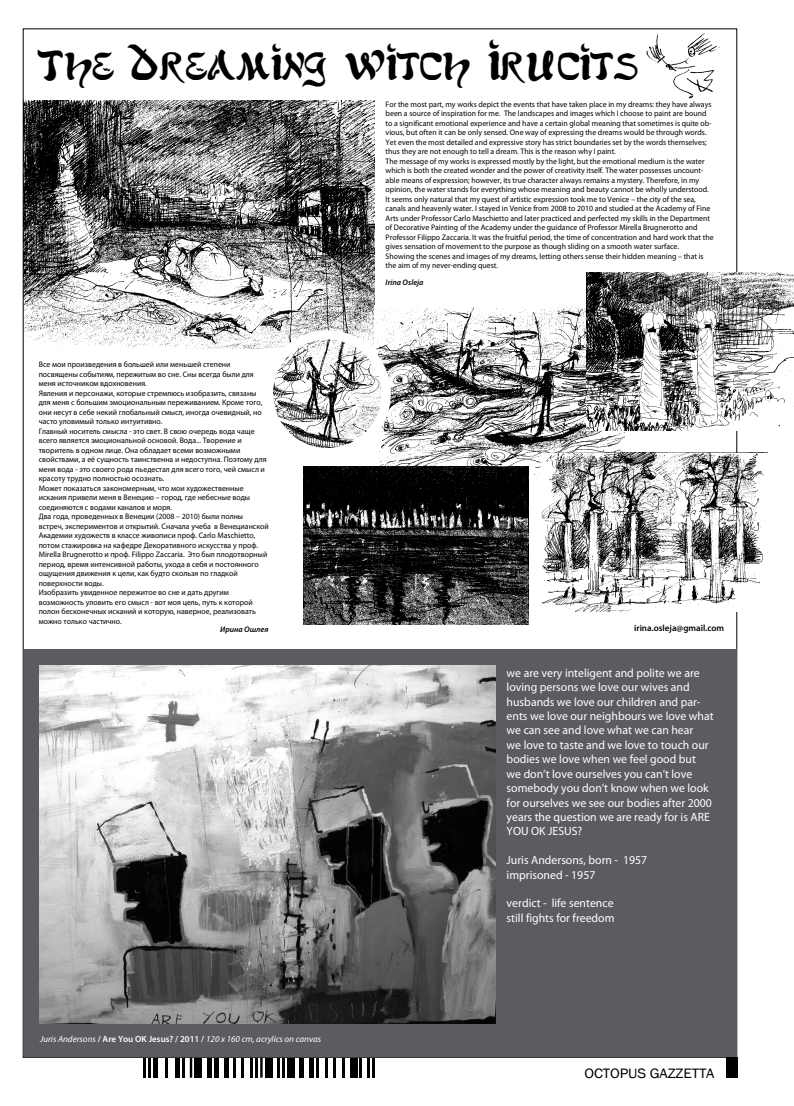
<style>
.page{position:relative;width:794px;height:1106px;background:#fff}
.page>*{position:absolute;margin:0;border:0;box-sizing:border-box;transform-origin:0 0}
.t1{font:38px "Alfred Drake";letter-spacing:-.04em;color:#000}
.t2{font:14px "Franklin Gothic";letter-spacing:-.01em;color:#000;scale:1.1 1}
.t3{font:12px/14.4px "Myriad Pro";color:#fff}
.t4{font:italic 9px "Myriad Pro";color:#fff}
.t5{font:600 9px "Myriad Pro";color:#000}
.t6{font:8px/9.5px "Myriad Pro";color:#000}
.t7{font:italic 600 8px "Myriad Pro";color:#000}
.s1{font-weight:600;font-style:normal}
</style>
<div class="page">
<hr style="left:144px;top:1057px;width:2px;height:20px;background:#000">
<hr style="left:148px;top:1057px;width:3px;height:20px;background:#000">
<div style="left:153px;top:1057px;width:5px;height:20px;background:#000"></div>
<hr style="left:165px;top:1057px;width:3px;height:20px;background:#000">
<div style="left:175px;top:1057px;width:5px;height:20px;background:#000"></div>
<hr style="left:182px;top:1057px;width:3px;height:20px;background:#000">
<hr style="left:190px;top:1057px;width:2px;height:20px;background:#000">
<div style="left:195px;top:1057px;width:7px;height:20px;background:#000"></div>
<div style="left:207px;top:1057px;width:5px;height:20px;background:#000"></div>
<div style="left:214px;top:1057px;width:5px;height:20px;background:#000"></div>
<div style="left:224px;top:1057px;width:5px;height:20px;background:#000"></div>
<hr style="left:233px;top:1057px;width:3px;height:20px;background:#000">
<hr style="left:241px;top:1057px;width:2px;height:20px;background:#000">
<hr style="left:250px;top:1057px;width:3px;height:20px;background:#000">
<hr style="left:255px;top:1057px;width:3px;height:20px;background:#000">
<hr style="left:260px;top:1057px;width:3px;height:20px;background:#000">
<div style="left:265px;top:1057px;width:7px;height:20px;background:#000"></div>
<hr style="left:277px;top:1057px;width:3px;height:20px;background:#000">
<hr style="left:282px;top:1057px;width:2px;height:20px;background:#000">
<div style="left:287px;top:1057px;width:7px;height:20px;background:#000"></div>
<div style="left:299px;top:1057px;width:5px;height:20px;background:#000"></div>
<div style="left:309px;top:1057px;width:5px;height:20px;background:#000"></div>
<hr style="left:316px;top:1057px;width:2px;height:20px;background:#000">
<hr style="left:326px;top:1057px;width:2px;height:20px;background:#000">
<hr style="left:333px;top:1057px;width:2px;height:20px;background:#000">
<hr style="left:343px;top:1057px;width:2px;height:20px;background:#000">
<div style="left:350px;top:1057px;width:7px;height:20px;background:#000"></div>
<hr style="left:360px;top:1057px;width:2px;height:20px;background:#000">
<hr style="left:367px;top:1057px;width:2px;height:20px;background:#000">
<hr style="left:372px;top:1057px;width:2px;height:20px;background:#000">
<div style="left:726px;top:1057px;width:11px;height:20px;background:#000"></div>
<img style="left:24px;top:101px;width:350px;height:248px">
<img style="left:374px;top:305px;width:250px;height:176px">
<img style="left:303px;top:467px;width:225px;height:157px">
<div style="left:24px;top:649px;width:712px;height:407px;background:#5c5b60"></div>
<img style="left:40px;top:665px;width:455px;height:358px">
<img style="left:542px;top:453px;width:224px;height:158px">
<img style="left:586px;top:272px;width:208px;height:159px">
<img style="left:644px;top:28px;width:80px;height:71px">
<div style="left:268px;top:335px;width:118px;height:117px;background:#fff;border-radius:50%"></div>
<img style="left:273px;top:339px;width:109px;height:109px;border-radius:50%">
<div style="left:264px;top:330px;width:127px;height:127px;border:9px solid #fff;border-radius:50%"></div>
<h1 class="t1" style="left:38px;top:37px;width:604px">The Dreaming witch Irucits</h1>
<p class="t6" style="left:386px;top:99px;width:329px">For the most part, my works depict the events that have taken place in my dreams: they have always been a source of inspiration for me. The landscapes and images which I choose to paint are bound to a significant emotional experience and have a certain global meaning that sometimes is quite ob&shy;vious, but often it can be only sensed. One way of expressing the dreams would be through words.<br>Yet even the most detailed and expressive story has strict boundaries set by the words themselves; thus they are not enough to tell a dream. This is the reason why I paint.<br>The message of my works is expressed mostly by the light, but the emotional medium is the water which is both the created wonder and the power of creativity itself. The water possesses uncount&shy;able means of expression; however, its true character always remains a mystery. Therefore, in my opinion, the water stands for everything whose meaning and beauty cannot be wholly understood.<br>It seems only natural that my quest of artistic expression took me to Venice – the city of the sea, canals and heavenly water. I stayed in Venice from 2008 to 2010 and studied at the Academy of Fine Arts under Professor Carlo Maschietto and later practiced and perfected my skills in the Department of Decorative Painting of the Academy under the guidance of Professor Mirella Brugnerotto and Professor Filippo Zaccaria. It was the fruitful period, the time of concentration and hard work that the gives sensation of movement to the purpose as though sliding on a smooth water surface.<br>Showing the scenes and images of my dreams, letting others sense their hidden meaning – that is the aim of my never-ending quest.</p>
<p class="t7" style="left:386px;top:277px;width:39px">Irina Osleja</p>
<p class="t6" style="left:39px;top:359px;width:232px">Все мои произведения в большей или меньшей степени посвящены событиям, пережитым во сне. Сны всегда были для меня источником вдохновения.<br>Явления и персонажи, которые стремлюсь изобразить, связаны для меня с большим эмоциональным переживанием. Кроме того, они несут в себе некий глобальный смысл, иногда очевидный, но часто уловимый только интуитивно.<br>Главный носитель смысла - это свет. В свою очередь вода чаще всего является эмоциональной основой. Вода... Творение и творитель в одном лице. Она обладает всеми возможными свойствами, а её сущность таинственна и недоступна. Поэтому для меня вода - это своего рода пьедестал для всего того, чей смысл и красоту трудно полностью осознать.<br>Может показаться закономерным, что мои художественные искания привели меня в Венецию – город, где небесные воды соединяются с водами каналов и моря.<br>Два года, проведенных в Венеции (2008 – 2010) были полны встреч, экспериментов и открытий. Сначала учеба в Венецианской Академии художеств в классе живописи проф. Carlo Maschietto, потом стажировка на кафедре Декоративного искусства у проф.<br>Mirella Brugnerotto и проф. Filippo Zaccaria. Это был плодотворный период, время интенсивной работы, ухода в себя и постоянного ощущения движения к цели, как будто скользя по гладкой поверхности воды.<br>Изобразить увиденное пережитое во сне и дать другим возможность уловить его смысл - вот моя цель, путь к которой полон бесконечных исканий и которую, наверное, реализовать можно только частично.</p>
<p class="t7" style="left:220px;top:624px;width:50px">Ирина Ошлея</p>
<p class="t5" style="left:634px;top:622px;width:92px">irina.osleja@gmail.com</p>
<p class="t4" style="left:40px;top:1033px;width:282px">Juris Andersons <span class="s1">/ Are You OK Jesus? / 2011 /</span> 120 x 160 cm, acrylics on canvas</p>
<p class="t3" style="left:506px;top:665px;width:208px">we are very inteligent and polite we are loving persons we love our wives and husbands we love our children and par&shy;ents we love our neighbours we love what we can see and love what we can hear<br>we love to taste and we love to touch our bodies we love when we feel good but<br>we don’t love ourselves you can’t love somebody you don’t know when we look for ourselves we see our bodies after 2000 years the question we are ready for is ARE YOU OK JESUS?</p>
<h3 class="t3" style="left:506px;top:852px;width:142px">Juris Andersons, born - 1957 imprisoned - 1957</h3>
<h3 class="t3" style="left:506px;top:896px;width:109px">verdict - life sentence still fights for freedom</h3>
<h2 class="t2" style="left:584px;top:1064px;width:120px">OCTOPUS GAZZETTA</h2>
</div>
